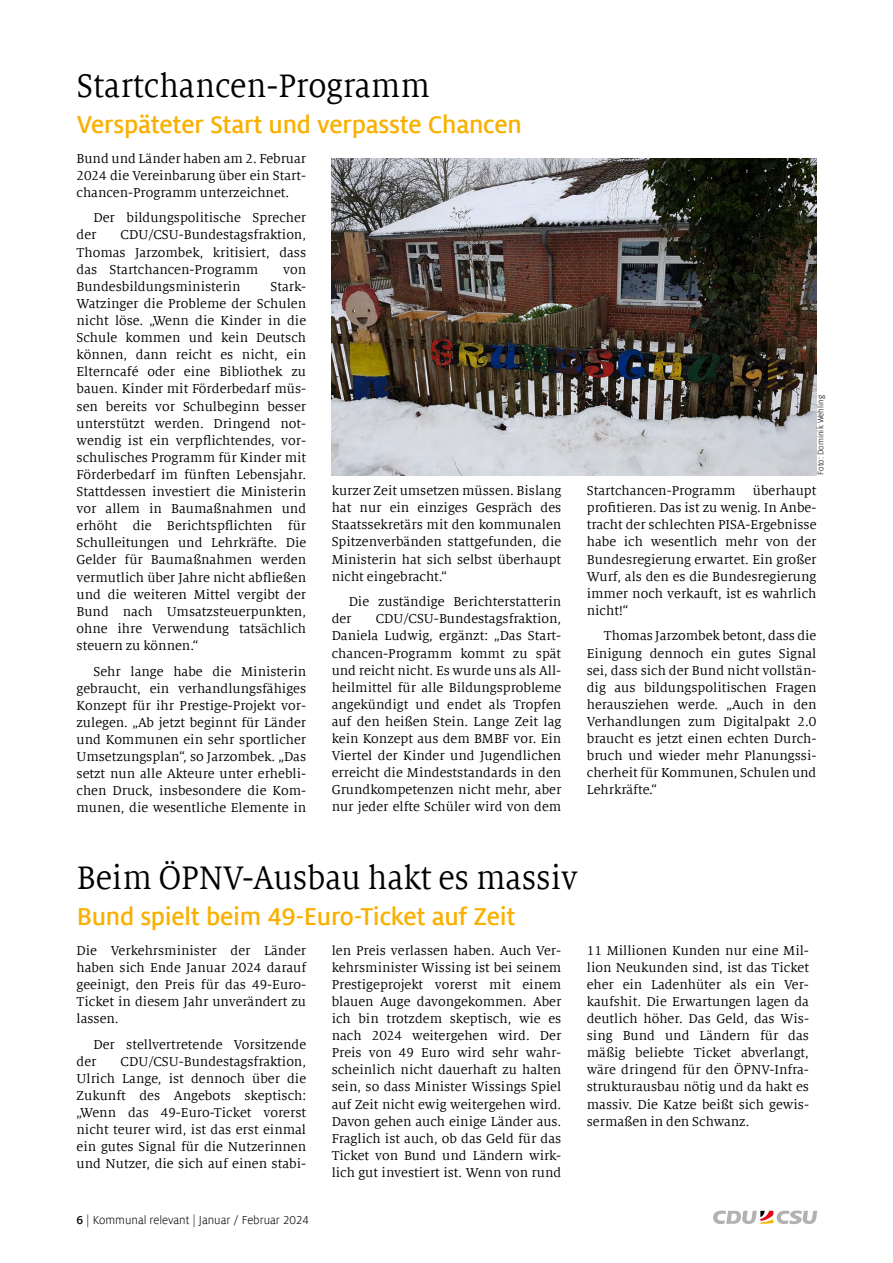
<style>
.page{position:relative;width:893px;height:1263px;background:#fff}
.page>*{position:absolute;margin:0;border:0;box-sizing:border-box;transform-origin:0 0}
.t1{font:36px "Milo Serif Offc";color:#000;scale:.94 1}
.t2{font:700 27px "Milo Sans Offc";letter-spacing:-.01em;color:#f9b000}
.t3{font:14.25px/17.1px "Milo Serif Offc";color:#000;text-align:justify}
.t4{font:12.75px "Milo Sans Offc";color:#000}
.t5{font:9px "Milo Sans Offc";color:#000}
.s1{font-weight:700}
</style>
<div class="page">
<svg style="left:713px;top:1210px;width:104px;height:14px"></svg>
<img style="left:332px;top:158px;width:484px;height:317px">
<h1 class="t1" style="left:77px;top:67px;width:377px">Startchancen-Programm</h1>
<h2 class="t2" style="left:77px;top:110px;width:446px">Verspäteter Start und verpasste Chancen</h2>
<p class="t3" style="left:77px;top:150px;width:231px">Bund und Länder haben am 2. Februar 2024 die Vereinbarung über ein Start&shy;chancen-Programm unterzeichnet.</p>
<p class="t3" style="left:77px;top:210px;width:231px;text-indent:17px">Der bildungspolitische Sprecher der</p>
<p class="t3" style="left:77px;top:227px;width:231px;text-indent:44px">CDU/CSU-Bundestagsfraktion, Thomas Jarzombek, kritisiert, dass das Startchancen-Programm</p>
<p class="t3" style="left:283px;top:261px;width:25px">von</p>
<p class="t3" style="left:77px;top:278px;width:231px;text-indent:194px">Stark-Watzinger die Probleme der Schulen nicht löse. „Wenn die Kinder in die Schule kommen und kein Deutsch können, dann reicht es nicht, ein Elterncafé oder eine Bibliothek zu bauen. Kinder mit Förderbedarf müs&shy;sen bereits vor Schulbeginn besser unterstützt werden. Dringend not&shy;wendig ist ein verpflichtendes, vor&shy;schulisches Programm für Kinder mit Förderbedarf im fünften Lebensjahr.<br>Stattdessen investiert die Ministerin vor allem in Baumaßnahmen und erhöht die Berichtspflichten für Schulleitungen und Lehrkräfte. Die Gelder für Baumaßnahmen werden vermutlich über Jahre nicht abfließen und die weiteren Mittel vergibt der Bund nach Umsatzsteuerpunkten, ohne ihre Verwendung tatsächlich steuern zu können.“</p>
<p class="t3" style="left:77px;top:663px;width:231px;text-indent:17px">Sehr lange habe die Ministerin gebraucht, ein verhandlungsfähiges Konzept für ihr Prestige-Projekt vor&shy;zulegen. „Ab jetzt beginnt für Länder und Kommunen ein sehr sportlicher Umsetzungsplan“, so Jarzombek. „Das setzt nun alle Akteure unter erhebli&shy;chen Druck, insbesondere die Kom&shy;munen, die wesentliche Elemente in</p>
<p class="t3" style="left:77px;top:278px;width:166px">Bundesbildungsministerin</p>
<p class="t3" style="left:332px;top:482px;width:231px">kurzer Zeit umsetzen müssen. Bislang hat nur ein einziges Gespräch des Staatssekretärs mit den kommunalen Spitzenverbänden stattgefunden, die Ministerin hat sich selbst überhaupt nicht eingebracht.“</p>
<p class="t3" style="left:332px;top:593px;width:231px;text-indent:17px">Die zuständige Berichterstatterin der</p>
<p class="t3" style="left:332px;top:611px;width:231px;text-indent:44px">CDU/CSU-Bundestagsfraktion, Daniela Ludwig, ergänzt: „Das Start&shy;chancen-Programm kommt zu spät und reicht nicht. Es wurde uns als All&shy;heilmittel für alle Bildungsprobleme angekündigt und endet als Tropfen auf den heißen Stein. Lange Zeit lag kein Konzept aus dem BMBF vor. Ein Viertel der Kinder und Jugendlichen erreicht die Mindeststandards in den Grundkompetenzen nicht mehr, aber nur jeder elfte Schüler wird von dem</p>
<p class="t5" style="left:816px;top:475px;width:81px;rotate:-90deg">Foto: Dominik Wehling</p>
<p class="t3" style="left:587px;top:482px;width:231px">Startchancen-Programm überhaupt profitieren. Das ist zu wenig. In Anbe&shy;tracht der schlechten PISA-Ergebnisse habe ich wesentlich mehr von der Bundesregierung erwartet. Ein großer Wurf, als den es die Bundesregierung immer noch verkauft, ist es wahrlich nicht!“</p>
<p class="t3" style="left:587px;top:628px;width:231px;text-indent:17px">Thomas Jarzombek betont, dass die Einigung dennoch ein gutes Signal sei, dass sich der Bund nicht vollstän&shy;dig aus bildungspolitischen Fragen herausziehen werde. „Auch in den Verhandlungen zum Digitalpakt 2.0 braucht es jetzt einen echten Durch&shy;bruch und wieder mehr Planungssi&shy;cherheit für Kommunen, Schulen und Lehrkräfte.“</p>
<h1 class="t1" style="left:77px;top:859px;width:534px">Beim ÖPNV-Ausbau hakt es massiv</h1>
<h2 class="t2" style="left:77px;top:902px;width:440px">Bund spielt beim 49-Euro-Ticket auf Zeit</h2>
<p class="t3" style="left:77px;top:942px;width:231px">Die Verkehrsminister der Länder haben sich Ende Januar 2024 darauf geeinigt, den Preis für das 49-Euro-Ticket in diesem Jahr unverändert zu lassen.</p>
<p class="t3" style="left:77px;top:1036px;width:231px;text-indent:17px">Der stellvertretende Vorsitzende der</p>
<p class="t3" style="left:332px;top:942px;width:231px">len Preis verlassen haben. Auch Ver&shy;kehrsminister Wissing ist bei seinem Prestigeprojekt vorerst mit einem blauen Auge davongekommen. Aber ich bin trotzdem skeptisch, wie es nach 2024 weitergehen wird. Der Preis von 49 Euro wird sehr wahr&shy;scheinlich nicht dauerhaft zu halten sein, so dass Minister Wissings Spiel auf Zeit nicht ewig weitergehen wird.<br>Davon gehen auch einige Länder aus.<br>Fraglich ist auch, ob das Geld für das Ticket von Bund und Ländern wirk&shy;lich gut investiert ist. Wenn von rund</p>
<p class="t3" style="left:587px;top:942px;width:224px">11 Millionen Kunden nur eine Mil&shy;lion Neukunden sind, ist das Ticket eher ein Ladenhüter als ein Ver&shy;kaufshit. Die Erwartungen lagen da deutlich höher. Das Geld, das Wis&shy;sing Bund und Ländern für das mäßig beliebte Ticket abverlangt, wäre dringend für den ÖPNV-Infra&shy;strukturausbau nötig und da hakt es massiv. Die Katze beißt sich gewis&shy;sermaßen in den Schwanz.</p>
<p class="t3" style="left:77px;top:1053px;width:231px;text-indent:44px">CDU/CSU-Bundestagsfraktion, Ulrich Lange, ist dennoch über die Zukunft des Angebots skeptisch: „Wenn das 49-Euro-Ticket vorerst nicht teurer wird, ist das erst einmal ein gutes Signal für die Nutzerinnen und Nutzer, die sich auf einen stabi-</p>
<p class="t4" style="left:77px;top:1213px;width:234px"><span class="s1">6</span> | Kommunal relevant | Januar / Februar 2024</p>
</div>
